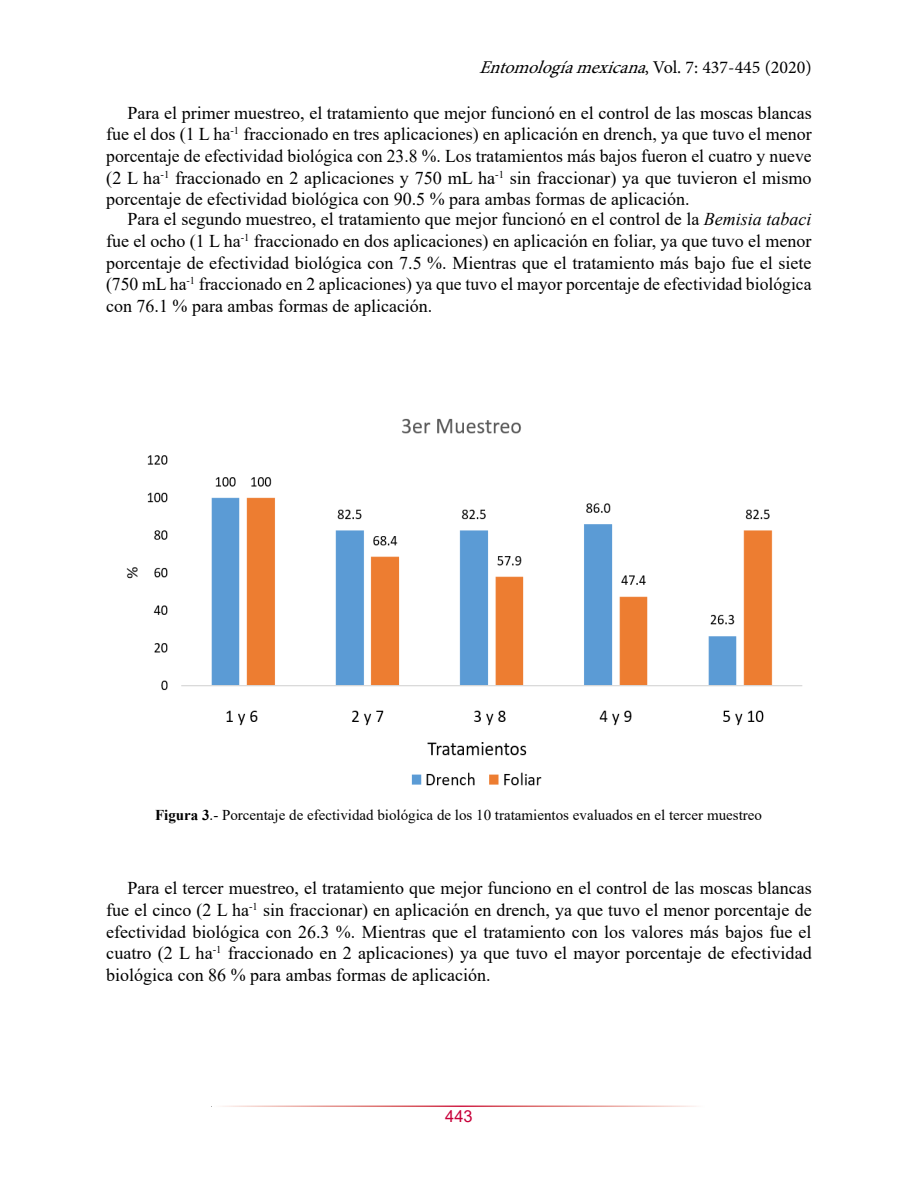
<style>
.page{position:relative;width:918px;height:1188px;background:#fff}
.page>*{position:absolute;margin:0;border:0;box-sizing:border-box;transform-origin:0 0}
.t1{font:18px/21.6px "Times New Roman";color:#000;text-align:justify}
.t2{font:18px "Minion Pro";color:#000}
.t3{font:16.5px "Arial";color:#c8003a}
.t4{font:15px "Times New Roman";color:#000}
.s1{font-style:italic}
.s2{font-weight:700}
</style>
<div class="page">
<img style="left:126px;top:418px;width:677px;height:368px">
<p class="t2" style="left:479px;top:55px;width:334px"><span class="s1">Entomologíamexicana</span>, V o l . 7 : 4 3 7 - 4 4 5 ( 2 0 2 0 )</p>
<p class="t1" style="left:106px;top:101px;width:707px;text-indent:21px">Para el primer muestreo, el tratamiento que mejor funcionó en el control de las moscas blancas fue el dos (1 L ha<sup>-1</sup> fraccionado en tres aplicaciones) en aplicación en drench, ya que tuvo el menor porcentaje de efectividad biológica con 23.8 %. Los tratamientos más bajos fueron el cuatro y nueve (2 L ha<sup>-1</sup> fraccionado en 2 aplicaciones y 750 mL ha<sup>-1</sup> sin fraccionar) ya que tuvieron el mismo porcentaje de efectividad biológica con 90.5 % para ambas formas de aplicación.</p>
<p class="t1" style="left:106px;top:208px;width:707px;text-indent:21px">Para el segundo muestreo, el tratamiento que mejor funcionó en el control de la <span class="s1">Bemisia tabaci </span>fue el ocho (1 L ha<sup>-1</sup> fraccionado en dos aplicaciones) en aplicación en foliar, ya que tuvo el menor porcentaje de efectividad biológica con 7.5 %. Mientras que el tratamiento más bajo fue el siete (750 mL ha<sup>-1</sup> fraccionado en 2 aplicaciones) ya que tuvo el mayor porcentaje de efectividad biológica con 76.1 % para ambas formas de aplicación.</p>
<p class="t4" style="left:155px;top:805px;width:608px"><span class="s2">Figura 3</span>.- Porcentaje de efectividad biológica de los 10 tratamientos evaluados en el tercer muestreo</p>
<p class="t1" style="left:106px;top:877px;width:707px;text-indent:21px">Para el tercer muestreo, el tratamiento que mejor funciono en el control de las moscas blancas fue el cinco (2 L ha<sup>-1</sup> sin fraccionar) en aplicación en drench, ya que tuvo el menor porcentaje de efectividad biológica con 26.3 %. Mientras que el tratamiento con los valores más bajos fue el cuatro (2 L ha<sup>-1</sup> fraccionado en 2 aplicaciones) ya que tuvo el mayor porcentaje de efectividad biológica con 86 % para ambas formas de aplicación.</p>
<p class="t3" style="left:445px;top:1105px;width:29px">443</p>
</div>
